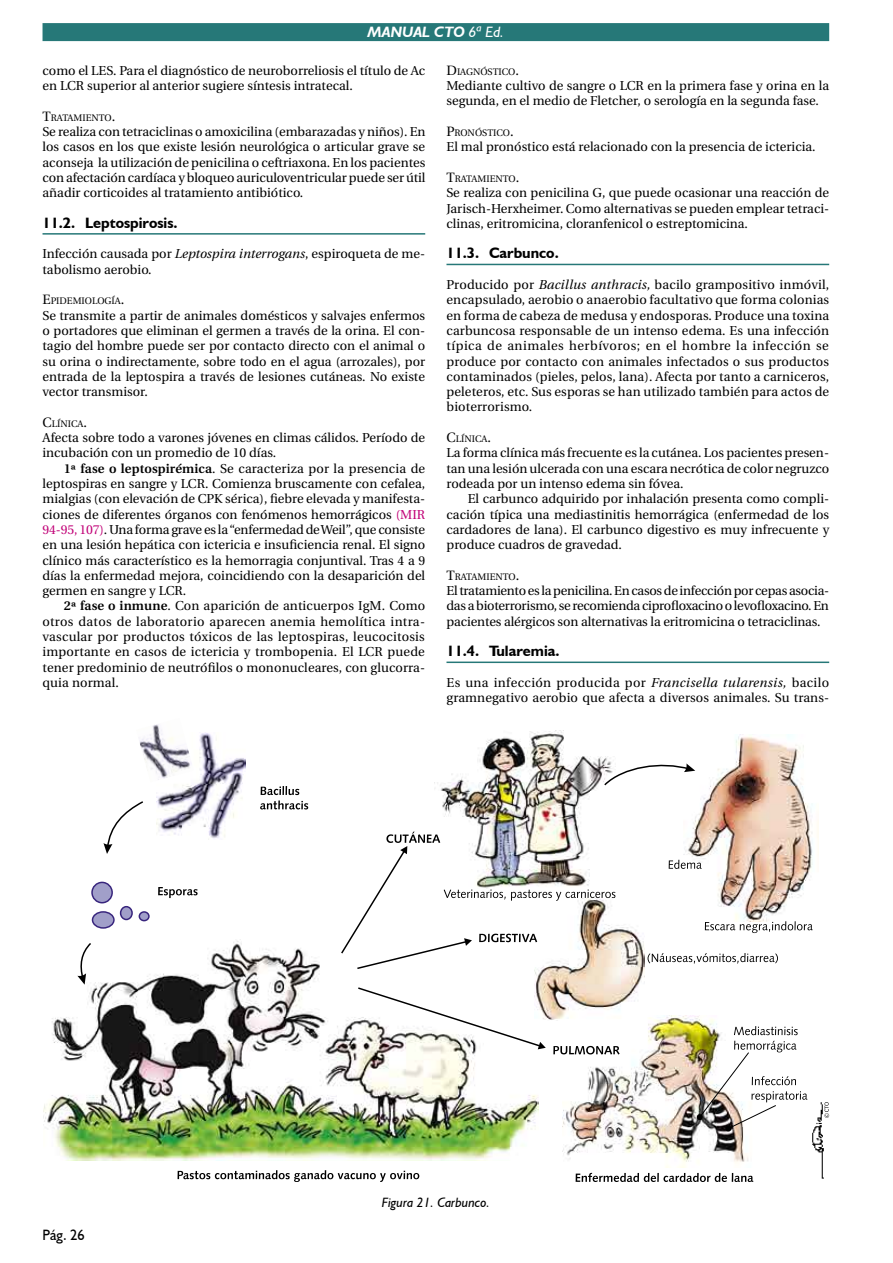
<style>
.page{position:relative;width:893px;height:1263px;background:#fff}
.page>*{position:absolute;margin:0;border:0;box-sizing:border-box;transform-origin:0 0}
.t1{font:700 15px "Humanist 521 BT";color:#000}
.t2{font:italic 700 15px "Humanist 521 BT";color:#fff}
.t3{font:15px "Humanist 521 BT";color:#000;scale:.96 1}
.t4{font:italic 13.5px "Humanist 521 BT";color:#000}
.t5{font:12.9px/15.3px "Utopia";color:#000;text-align:justify}
.t6{font:9.45px "Utopia";color:#000}
.s1{font-weight:400}
.s2{font-size:13.5px}
.s3{font-style:italic}
.s4{font-weight:600}
.s5{color:#c10077}
</style>
<div class="page">
<div style="left:43px;top:23px;width:786px;height:18px;background:#267878"></div>
<hr style="left:43px;top:233px;width:382px;height:2px;background:#267878">
<hr style="left:446px;top:264px;width:383px;height:1px;background:#267878">
<hr style="left:446px;top:661px;width:383px;height:2px;background:#267878">
<img style="left:562px;top:1015px;width:194px;height:153px">
<img style="left:434px;top:731px;width:177px;height:101px">
<img style="left:43px;top:939px;width:495px;height:222px">
<img style="left:157px;top:732px;width:89px;height:108px">
<img style="left:535px;top:925px;width:110px;height:95px">
<img style="left:140px;top:724px;width:54px;height:58px">
<img style="left:683px;top:735px;width:136px;height:186px">
<svg style="left:260px;top:786px;width:48px;height:23px"></svg>
<svg style="left:158px;top:887px;width:40px;height:11px"></svg>
<svg style="left:178px;top:1170px;width:241px;height:12px"></svg>
<svg style="left:553px;top:1046px;width:67px;height:8px"></svg>
<svg style="left:705px;top:921px;width:108px;height:12px"></svg>
<svg style="left:648px;top:953px;width:130px;height:11px"></svg>
<svg style="left:576px;top:1173px;width:177px;height:9px"></svg>
<div style="left:92px;top:882px;width:20px;height:21px;background:#a19fc9;border-radius:50%"></div>
<div style="left:91px;top:882px;width:22px;height:21px;border:1px solid #38257d;border-radius:50%"></div>
<div style="left:93px;top:912px;width:21px;height:16px;background:#a19fc9;border-radius:50%"></div>
<div style="left:92px;top:911px;width:23px;height:18px;border:1px solid #38257d;border-radius:50%"></div>
<div style="left:121px;top:907px;width:11px;height:12px;background:#a19fc9;border-radius:50%"></div>
<div style="left:120px;top:906px;width:13px;height:14px;border:1px solid #38257d;border-radius:50%"></div>
<svg style="left:139px;top:912px;width:10px;height:9px"></svg>
<div style="left:139px;top:911px;width:11px;height:10px;border:1px solid #38257d;border-radius:50%"></div>
<svg style="left:734px;top:1026px;width:64px;height:9px"></svg>
<img style="left:696px;top:1041px;width:111px;height:91px">
<svg style="left:356px;top:986px;width:190px;height:63px"></svg>
<svg style="left:103px;top:801px;width:40px;height:53px"></svg>
<svg style="left:77px;top:941px;width:16px;height:44px"></svg>
<svg style="left:603px;top:761px;width:92px;height:26px"></svg>
<svg style="left:340px;top:832px;width:275px;height:138px"></svg>
<svg style="left:669px;top:860px;width:33px;height:9px"></svg>
<svg style="left:826px;top:1102px;width:3px;height:16px"></svg>
<img style="left:812px;top:1102px;width:14px;height:77px">
<p class="t2" style="left:368px;top:23px;width:138px">MANUAL CTO <span class="s1">6ª Ed.</span></p>
<p class="t5" style="left:43px;top:63px;width:384px">como el LES. Para el diagnóstico de neuroborreliosis el título de Ac en LCR superior al anterior sugiere síntesis intratecal.</p>
<p class="t6" style="left:43px;top:112px;width:74px"><span class="s2">T</span>RATAMIENTO<span class="s2">.</span></p>
<p class="t5" style="left:43px;top:124px;width:384px">Se realiza con tetraciclinas o amoxicilina (embarazadas y niños). En los casos en los que existe lesión neurológica o articular grave se aconseja la utilización de penicilina o ceftriaxona. En los pacientes con afectación cardíaca y bloqueo auriculoventricular puede ser útil añadir corticoides al tratamiento antibiótico.</p>
<p class="t1" style="left:43px;top:213px;width:137px">11.2. Leptospirosis.</p>
<p class="t5" style="left:43px;top:247px;width:384px">Infección causada por <span class="s3">Leptospira interrogans</span>, espiroqueta de me&shy;tabolismo aerobio.</p>
<p class="t6" style="left:43px;top:296px;width:83px"><span class="s2">E</span>PIDEMIOLOGÍA<span class="s2">.</span></p>
<p class="t5" style="left:43px;top:308px;width:384px">Se transmite a partir de animales domésticos y salvajes enfermos o portadores que eliminan el germen a través de la orina. El con&shy;tagio del hombre puede ser por contacto directo con el animal o su orina o indirectamente, sobre todo en el agua (arrozales), por entrada de la leptospira a través de lesiones cutáneas. No existe vector transmisor.</p>
<p class="t6" style="left:43px;top:418px;width:46px"><span class="s2">C</span>LÍNICA<span class="s2">.</span></p>
<p class="t5" style="left:43px;top:430px;width:384px">Afecta sobre todo a varones jóvenes en climas cálidos. Período de incubación con un promedio de 10 días.</p>
<p class="t5" style="left:43px;top:461px;width:384px;text-indent:21px"><span class="s4">1ª fase o leptospirémica</span>. Se caracteriza por la presencia de leptospiras en sangre y LCR. Comienza bruscamente con cefalea, mialgias (con elevación de CPK sérica), fiebre elevada y manifesta&shy;ciones de diferentes órganos con fenómenos hemorrágicos <span class="s5">(MIR 94-95, 107)</span>. Una forma grave es la “enfermedad de Weil”, que consiste en una lesión hepática con ictericia e insuficiencia renal. El signo clínico más característico es la hemorragia conjuntival. Tras 4 a 9 días la enfermedad mejora, coincidiendo con la desaparición del germen en sangre y LCR.</p>
<p class="t5" style="left:43px;top:599px;width:384px;text-indent:21px"><span class="s4">2ª fase o inmune</span>. Con aparición de anticuerpos IgM. Como otros datos de laboratorio aparecen anemia hemolítica intra&shy;vascular por productos tóxicos de las leptospiras, leucocitosis importante en casos de ictericia y trombopenia. El LCR puede tener predominio de neutrófilos o mononucleares, con glucorra&shy;quia normal.</p>
<p class="t6" style="left:446px;top:66px;width:74px"><span class="s2">D</span>IAGNÓSTICO<span class="s2">.</span></p>
<p class="t5" style="left:446px;top:78px;width:384px">Mediante cultivo de sangre o LCR en la primera fase y orina en la segunda, en el medio de Fletcher, o serología en la segunda fase.</p>
<p class="t6" style="left:446px;top:128px;width:69px"><span class="s2">P</span>RONÓSTICO<span class="s2">.</span></p>
<p class="t5" style="left:446px;top:140px;width:371px">El mal pronóstico está relacionado con la presencia de ictericia.</p>
<p class="t6" style="left:446px;top:174px;width:74px"><span class="s2">T</span>RATAMIENTO<span class="s2">.</span></p>
<p class="t5" style="left:446px;top:185px;width:384px">Se realiza con penicilina G, que puede ocasionar una reacción de Jarisch-Herxheimer. Como alternativas se pueden emplear tetraci&shy;clinas, eritromicina, cloranfenicol o estreptomicina.</p>
<p class="t1" style="left:446px;top:244px;width:114px">11.3. Carbunco.</p>
<p class="t5" style="left:446px;top:277px;width:384px">Producido por <span class="s3">Bacillus anthracis,</span> bacilo grampositivo inmóvil, encapsulado, aerobio o anaerobio facultativo que forma colonias en forma de cabeza de medusa y endosporas. Produce una toxina carbuncosa responsable de un intenso edema. Es una infección típica de animales herbívoros; en el hombre la infección se produce por contacto con animales infectados o sus productos contaminados (pieles, pelos, lana). Afecta por tanto a carniceros, peleteros, etc. Sus esporas se han utilizado también para actos de bioterrorismo.</p>
<p class="t6" style="left:446px;top:434px;width:46px"><span class="s2">C</span>LÍNICA<span class="s2">.</span></p>
<p class="t5" style="left:446px;top:446px;width:384px">La forma clínica más frecuente es la cutánea. Los pacientes presen&shy;tan una lesión ulcerada con una escara necrótica de color negruzco rodeada por un intenso edema sin fóvea.</p>
<p class="t5" style="left:446px;top:491px;width:384px;text-indent:21px">El carbunco adquirido por inhalación presenta como compli&shy;cación típica una mediastinitis hemorrágica (enfermedad de los cardadores de lana). El carbunco digestivo es muy infrecuente y produce cuadros de gravedad.</p>
<p class="t6" style="left:446px;top:571px;width:74px"><span class="s2">T</span>RATAMIENTO<span class="s2">.</span></p>
<p class="t5" style="left:446px;top:583px;width:384px">El tratamiento es la penicilina. En casos de infección por cepas asocia&shy;das a bioterrorismo, se recomienda ciprofloxacino o levofloxacino. En pacientes alérgicos son alternativas la eritromicina o tetraciclinas.</p>
<p class="t1" style="left:446px;top:642px;width:115px">11.4. Tularemia.</p>
<p class="t5" style="left:446px;top:675px;width:384px">Es una infección producida por <span class="s3">Francisella tularensis,</span> bacilo gramnegativo aerobio que afecta a diversos animales. Su trans-</p>
<p class="t3" style="left:43px;top:1226px;width:46px">Pág. 26</p>
<p class="t4" style="left:382px;top:1194px;width:110px">Figura 21. Carbunco.</p>
</div>
